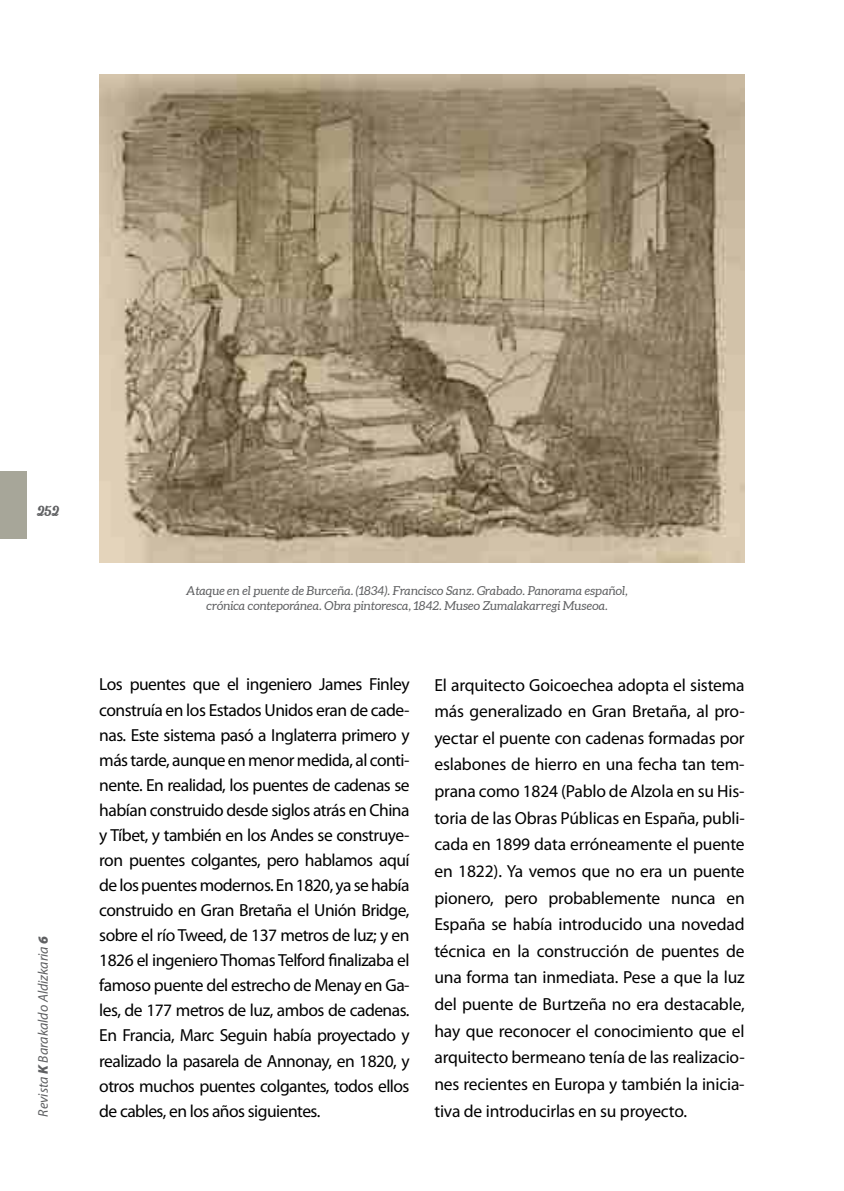
<style>
.page{position:relative;width:844px;height:1191px;background:#fff}
.page>*{position:absolute;margin:0;border:0;box-sizing:border-box;transform-origin:0 0}
.t1{font:17.5px/25px "Myriad Pro";letter-spacing:-.025em;color:#000;text-align:justify}
.t2{font:italic 14px "Myriad Pro";color:#5f6062}
.t3{font:14px "Alakita";color:#5f6062}
.t4{font:italic 12.25px/14.7px "Aleo";color:#5f6062;text-align:center}
.s1{font-weight:900}
</style>
<div class="page">
<div style="left:0;top:471px;width:27px;height:67px;background:#a7a699"></div>
<img style="left:99px;top:74px;width:645px;height:488px">
<p class="t3" style="left:37px;top:502px;width:24px">252</p>
<p class="t2" style="left:34px;top:1116px;width:182px;rotate:-90deg">Revista <span class="s1">K</span> Barakaldo Aldizkaria <span class="s1">6</span></p>
<p class="t4" style="left:186px;top:583px;width:443px">Ataque en el puente de Burceña. (1834). Francisco Sanz. Grabado. Panorama español, crónica conteporánea. Obra pintoresca, 1842. Museo Zumalakarregi Museoa.</p>
<p class="t1" style="left:99px;top:672px;width:312px">Los puentes que el ingeniero James Finley construía en los Estados Unidos eran de cade&shy;nas. Este sistema pasó a Inglaterra primero y más tarde, aunque en menor medida, al conti&shy;nente. En realidad, los puentes de cadenas se habían construido desde siglos atrás en China y Tíbet, y también en los Andes se construye&shy;ron puentes colgantes, pero hablamos aquí de los puentes modernos. En 1820, ya se había construido en Gran Bretaña el Unión Bridge, sobre el río Tweed, de 137 metros de luz; y en 1826 el ingeniero Thomas Telford finalizaba el famoso puente del estrecho de Menay en Ga&shy;les, de 177 metros de luz, ambos de cadenas.<br>En Francia, Marc Seguin había proyectado y realizado la pasarela de Annonay, en 1820, y otros muchos puentes colgantes, todos ellos de cables, en los años siguientes.</p>
<p class="t1" style="left:434px;top:671px;width:312px;line-height:26.6px">El arquitecto Goicoechea adopta el sistema más generalizado en Gran Bretaña, al pro&shy;yectar el puente con cadenas formadas por eslabones de hierro en una fecha tan tem&shy;prana como 1824 (Pablo de Alzola en su His&shy;toria de las Obras Públicas en España, publi&shy;cada en 1899 data erróneamente el puente en 1822). Ya vemos que no era un puente pionero, pero probablemente nunca en España se había introducido una novedad técnica en la construcción de puentes de una forma tan inmediata. Pese a que la luz del puente de Burtzeña no era destacable, hay que reconocer el conocimiento que el arquitecto bermeano tenía de las realizacio&shy;nes recientes en Europa y también la inicia&shy;tiva de introducirlas en su proyecto.</p>
</div>
